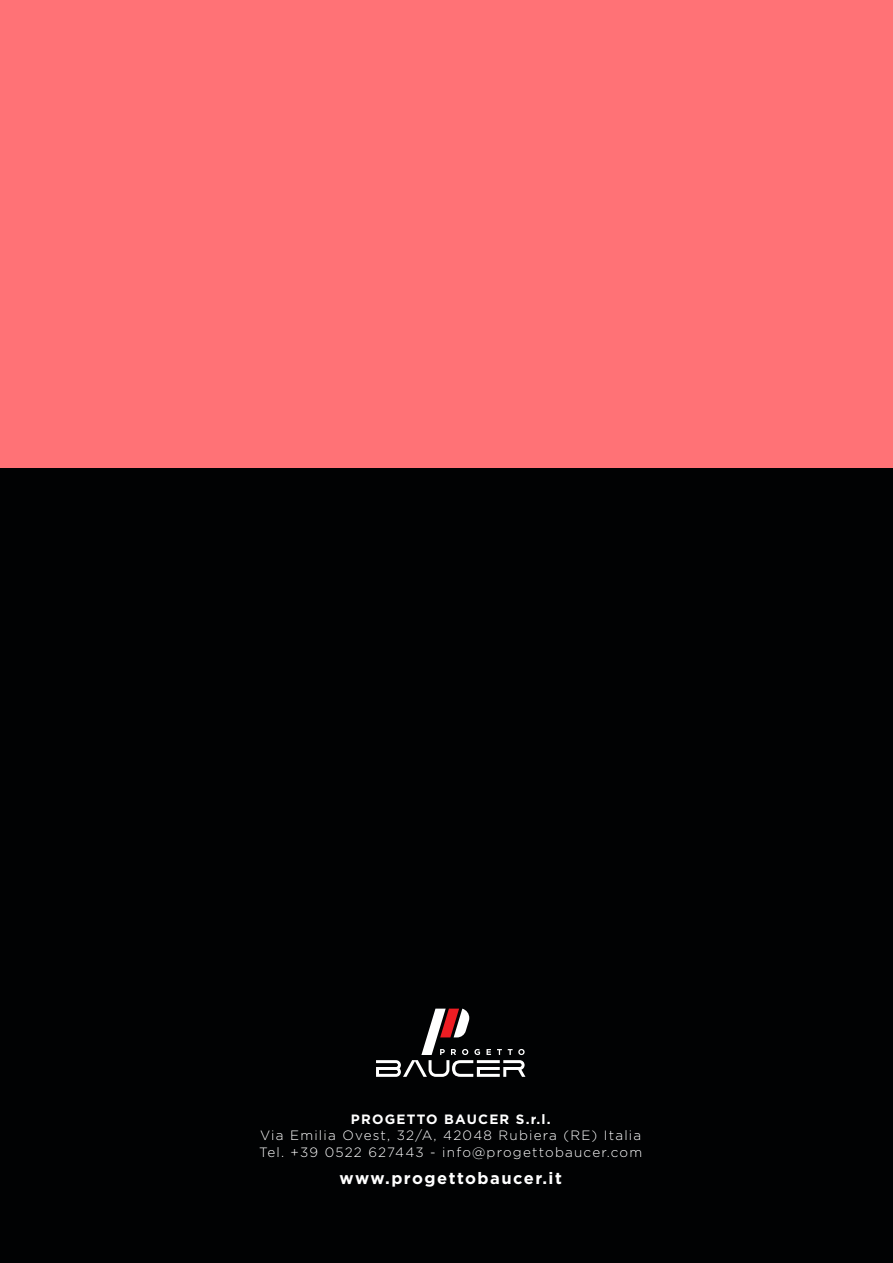
<style>
.page{position:relative;width:893px;height:1263px;background:#fff}
.page>*{position:absolute;margin:0;border:0;box-sizing:border-box;transform-origin:0 0}
.t1{font:700 16.5px "Gotham";letter-spacing:.09em;color:#fff}
.t2{font:300 13.5px/16.5px "Gotham";letter-spacing:.09em;color:#fff}
.t3{font:700 13.5px "Gotham";letter-spacing:.09em;color:#fff}
</style>
<div class="page">
<div style="left:0;top:412px;width:893px;height:851px;background:#010203"></div>
<div style="left:0;top:0;width:893px;height:468px;background:#ff7276"></div>
<svg style="left:376px;top:1008px;width:149px;height:69px"></svg>
<p class="t3" style="left:351px;top:1110px;width:201px">PROGETTO BAUCER S.r.l.</p>
<p class="t2" style="left:259px;top:1127px;width:385px">Via Emilia Ovest, 32/A, 42048 Rubiera (RE) Italia<br>Tel. +39 0522 627443 - info@progettobaucer.com</p>
<p class="t1" style="left:340px;top:1167px;width:224px">www.progettobaucer.it</p>
</div>
